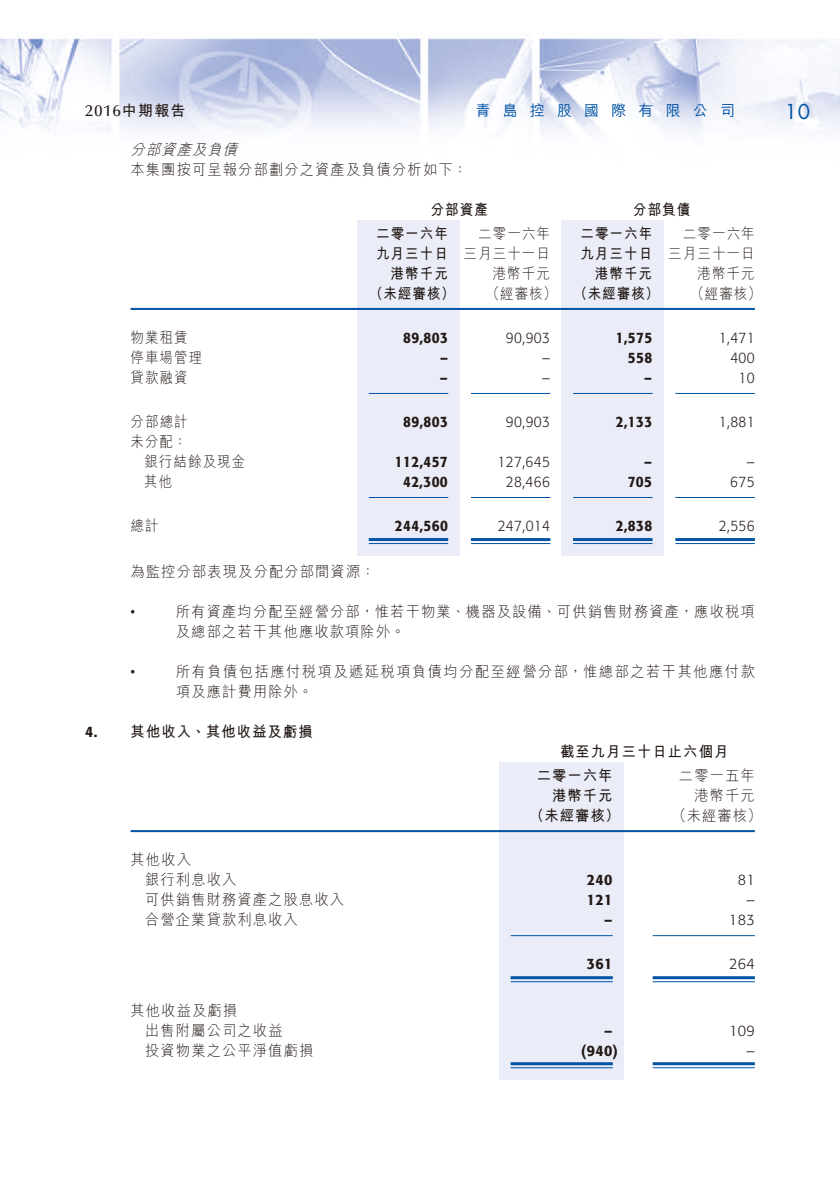
<style>
.page{position:relative;width:840px;height:1191px;background:#fff}
.page>*{position:absolute;margin:0;border:0;box-sizing:border-box;transform-origin:0 0}
.t1{font:20px "Futura Std";color:#0053a5}
.t2{font:500 16px "Optima LT Std";color:#231916}
.t3{font:300 15px "M Hei HK";letter-spacing:.08em;color:#231916;scale:.95 1}
.t4{font:300 15px/20px "M Hei HK";letter-spacing:.08em;color:#231916;scale:.9 1}
.t5{font:300 15px "Formata";letter-spacing:.03em;color:#231916;scale:.9 1}
.t6{font:500 15px "Formata";letter-spacing:.03em;color:#231916;scale:.9 1}
.t7{font:700 15px "M Hei HK";letter-spacing:.08em;color:#231916;scale:.9 1}
.t8{font:700 15px "M Hei HK";letter-spacing:.08em;color:#231916;scale:.95 1}
.t9{font:300 15px "M Hei HK";letter-spacing:.105em;color:#231916;scale:.95 1}
.t10{font:500 15px "Formata";letter-spacing:.03em;color:#231916;scale:.95 1}
.t11{font:300 15px "Formata";letter-spacing:.03em;color:#231916;scale:.95 1}
.t12{font:500 15px "M Hei HK";letter-spacing:.81em;color:#0053a5}
.t13{font:italic 300 15px "M Hei HK";color:#231916;scale:.95 1}
.s1{font-family:"M Hei HK";font-weight:700;font-size:15px}
.s2{font-weight:300}
</style>
<div class="page">
<img style="left:0;top:33px;width:839px;height:1047px">
<div style="left:357px;top:220px;width:102px;height:335px;background:#eaedf7"></div>
<div style="left:561px;top:220px;width:102px;height:335px;background:#eaedf7"></div>
<hr style="left:130px;top:308px;width:624px;height:2px;background:#0053a5">
<hr style="left:368px;top:393px;width:80px;height:1px;background:#0053a5">
<hr style="left:470px;top:393px;width:80px;height:1px;background:#0053a5">
<hr style="left:572px;top:393px;width:80px;height:1px;background:#0053a5">
<hr style="left:675px;top:393px;width:79px;height:1px;background:#0053a5">
<hr style="left:368px;top:497px;width:80px;height:1px;background:#0053a5">
<hr style="left:470px;top:497px;width:80px;height:1px;background:#0053a5">
<hr style="left:572px;top:497px;width:80px;height:1px;background:#0053a5">
<hr style="left:675px;top:497px;width:79px;height:1px;background:#0053a5">
<hr style="left:368px;top:538px;width:80px;height:3px;background:#0053a5">
<hr style="left:368px;top:543px;width:80px;height:1px;background:#0053a5">
<hr style="left:470px;top:538px;width:80px;height:3px;background:#0053a5">
<hr style="left:470px;top:543px;width:80px;height:1px;background:#0053a5">
<hr style="left:572px;top:538px;width:80px;height:3px;background:#0053a5">
<hr style="left:572px;top:543px;width:80px;height:1px;background:#0053a5">
<hr style="left:675px;top:538px;width:79px;height:3px;background:#0053a5">
<hr style="left:675px;top:543px;width:79px;height:1px;background:#0053a5">
<div style="left:499px;top:762px;width:125px;height:317px;background:#eaedf7"></div>
<hr style="left:130px;top:830px;width:624px;height:2px;background:#0053a5">
<hr style="left:510px;top:935px;width:102px;height:1px;background:#0053a5">
<hr style="left:652px;top:935px;width:102px;height:1px;background:#0053a5">
<hr style="left:510px;top:976px;width:102px;height:3px;background:#0053a5">
<hr style="left:510px;top:981px;width:102px;height:1px;background:#0053a5">
<hr style="left:652px;top:976px;width:102px;height:3px;background:#0053a5">
<hr style="left:652px;top:981px;width:102px;height:1px;background:#0053a5">
<hr style="left:510px;top:1062px;width:102px;height:3px;background:#0053a5">
<hr style="left:510px;top:1067px;width:102px;height:1px;background:#0053a5">
<hr style="left:652px;top:1062px;width:102px;height:3px;background:#0053a5">
<hr style="left:652px;top:1067px;width:102px;height:1px;background:#0053a5">
<p class="t2" style="left:85px;top:102px;width:102px">2016<span class="s1">中期報告</span></p>
<p class="t13" style="left:130px;top:139px;width:119px">分部資產及負債</p>
<p class="t3" style="left:130px;top:159px;width:356px">本集團按可呈報分部劃分之資產及負債分析如下：</p>
<p class="t12" style="left:475px;top:100px;width:261px">青島控股國際有限公司</p>
<p class="t7" style="left:430px;top:199px;width:65px">分部資產</p>
<p class="t7" style="left:632px;top:199px;width:65px">分部負債</p>
<p class="t7" style="left:376px;top:223px;width:81px">二零一六年</p>
<p class="t4" style="left:478px;top:223px;width:81px">二零一六年</p>
<p class="t7" style="left:580px;top:223px;width:81px">二零一六年</p>
<p class="t4" style="left:682px;top:223px;width:81px">二零一六年</p>
<p class="t7" style="left:376px;top:243px;width:81px">九月三十日</p>
<p class="t4" style="left:463px;top:243px;width:97px">三月三十一日</p>
<p class="t7" style="left:580px;top:243px;width:81px">九月三十日</p>
<p class="t4" style="left:668px;top:243px;width:97px">三月三十一日</p>
<p class="t7" style="left:390px;top:263px;width:65px">港幣千元</p>
<p class="t4" style="left:492px;top:263px;width:65px">港幣千元</p>
<p class="t7" style="left:594px;top:263px;width:65px">港幣千元</p>
<p class="t4" style="left:697px;top:263px;width:65px">港幣千元</p>
<p class="t7" style="left:369px;top:283px;width:96px">（未經審核）</p>
<p class="t7" style="left:486px;top:283px;width:193px"><span class="s2">（經審核）</span> （未經審核）</p>
<p class="t4" style="left:690px;top:283px;width:80px">（經審核(</p>
<p class="t4" style="left:130px;top:327px;width:65px">物業租賃</p>
<p class="t6" style="left:403px;top:329px;width:51px">89,803</p>
<p class="t5" style="left:505px;top:329px;width:51px">90,903</p>
<p class="t6" style="left:615px;top:329px;width:42px">1,575</p>
<p class="t5" style="left:718px;top:329px;width:41px">1,471</p>
<p class="t4" style="left:130px;top:347px;width:81px">停車場管理</p>
<p class="t6" style="left:440px;top:349px;width:10px">–</p>
<p class="t5" style="left:542px;top:349px;width:10px">–</p>
<p class="t6" style="left:627px;top:349px;width:29px">558</p>
<p class="t5" style="left:730px;top:349px;width:29px">400</p>
<p class="t4" style="left:130px;top:367px;width:65px">貸款融資</p>
<p class="t6" style="left:440px;top:369px;width:10px">–</p>
<p class="t5" style="left:542px;top:369px;width:10px">–</p>
<p class="t6" style="left:644px;top:369px;width:10px">–</p>
<p class="t5" style="left:738px;top:369px;width:19px">10</p>
<p class="t4" style="left:130px;top:411px;width:65px">分部總計未分配：</p>
<p class="t6" style="left:403px;top:413px;width:51px">89,803</p>
<p class="t5" style="left:505px;top:413px;width:51px">90,903</p>
<p class="t6" style="left:615px;top:413px;width:42px">2,133</p>
<p class="t5" style="left:718px;top:413px;width:41px">1,881</p>
<p class="t4" style="left:144px;top:451px;width:114px">銀行結餘及現金</p>
<p class="t6" style="left:394px;top:453px;width:60px">112,457</p>
<p class="t5" style="left:497px;top:453px;width:60px">127,645</p>
<p class="t6" style="left:644px;top:453px;width:10px">–</p>
<p class="t5" style="left:746px;top:453px;width:10px">–</p>
<p class="t4" style="left:144px;top:471px;width:33px">其他</p>
<p class="t6" style="left:403px;top:473px;width:51px">42,300</p>
<p class="t5" style="left:505px;top:473px;width:51px">28,466</p>
<p class="t6" style="left:627px;top:473px;width:29px">705</p>
<p class="t5" style="left:729px;top:473px;width:29px">675</p>
<p class="t4" style="left:130px;top:515px;width:33px">總計</p>
<p class="t3" style="left:130px;top:561px;width:259px">為監控分部表現及分配分部間資源：</p>
<p class="t3" style="left:176px;top:601px;width:610px">所有資產均分配至經營分部，惟若干物業、機器及設備、可供銷售財務資產，應收稅項</p>
<p class="t5" style="left:497px;top:517px;width:60px">247,014</p>
<p class="t5" style="left:718px;top:517px;width:41px">2,556</p>
<p class="t6" style="left:395px;top:517px;width:60px">244,560</p>
<p class="t6" style="left:615px;top:517px;width:42px">2,838</p>
<p class="t11" style="left:130px;top:603px;width:6px">•</p>
<p class="t10" style="left:85px;top:723px;width:14px">4.</p>
<p class="t11" style="left:130px;top:663px;width:6px">•</p>
<p class="t3" style="left:176px;top:621px;width:242px">及總部之若干其他應收款項除外。</p>
<p class="t9" style="left:176px;top:661px;width:610px">所有負債包括應付稅項及遞延稅項負債均分配至經營分部，惟總部之若干其他應付款</p>
<p class="t3" style="left:176px;top:681px;width:145px">項及應計費用除外。</p>
<p class="t8" style="left:130px;top:721px;width:193px">其他收入、其他收益及虧損</p>
<p class="t3" style="left:130px;top:849px;width:65px">其他收入</p>
<p class="t3" style="left:145px;top:869px;width:97px">銀行利息收入</p>
<p class="t3" style="left:145px;top:889px;width:211px">可供銷售財務資產之股息收入</p>
<p class="t3" style="left:145px;top:909px;width:162px">合營企業貸款利息收入</p>
<p class="t3" style="left:130px;top:999px;width:114px">其他收益及虧損</p>
<p class="t3" style="left:145px;top:1019px;width:146px">出售附屬公司之收益</p>
<p class="t3" style="left:145px;top:1039px;width:178px">投資物業之公平淨值虧損</p>
<p class="t8" style="left:560px;top:741px;width:178px">截至九月三十日止六個月</p>
<p class="t3" style="left:678px;top:765px;width:81px">二零一五年</p>
<p class="t8" style="left:536px;top:765px;width:81px">二零一六年</p>
<p class="t8" style="left:551px;top:785px;width:65px">港幣千元</p>
<p class="t3" style="left:694px;top:785px;width:65px">港幣千元</p>
<p class="t8" style="left:529px;top:805px;width:96px">（未經審核）</p>
<p class="t3" style="left:671px;top:805px;width:96px">（未經審核(</p>
<p class="t10" style="left:586px;top:871px;width:29px">240</p>
<p class="t11" style="left:737px;top:871px;width:19px">81</p>
<p class="t10" style="left:586px;top:891px;width:29px">121</p>
<p class="t11" style="left:746px;top:891px;width:10px">–</p>
<p class="t10" style="left:603px;top:911px;width:10px">–</p>
<p class="t11" style="left:728px;top:911px;width:29px">183</p>
<p class="t10" style="left:586px;top:955px;width:29px">361</p>
<p class="t11" style="left:728px;top:955px;width:29px">264</p>
<p class="t10" style="left:604px;top:1021px;width:10px">–</p>
<p class="t11" style="left:728px;top:1021px;width:29px">109</p>
<p class="t10" style="left:581px;top:1041px;width:40px">)940(</p>
<p class="t11" style="left:746px;top:1041px;width:10px">–</p>
<h1 class="t1" style="left:784px;top:99px;width:27px">10</h1>
</div>
